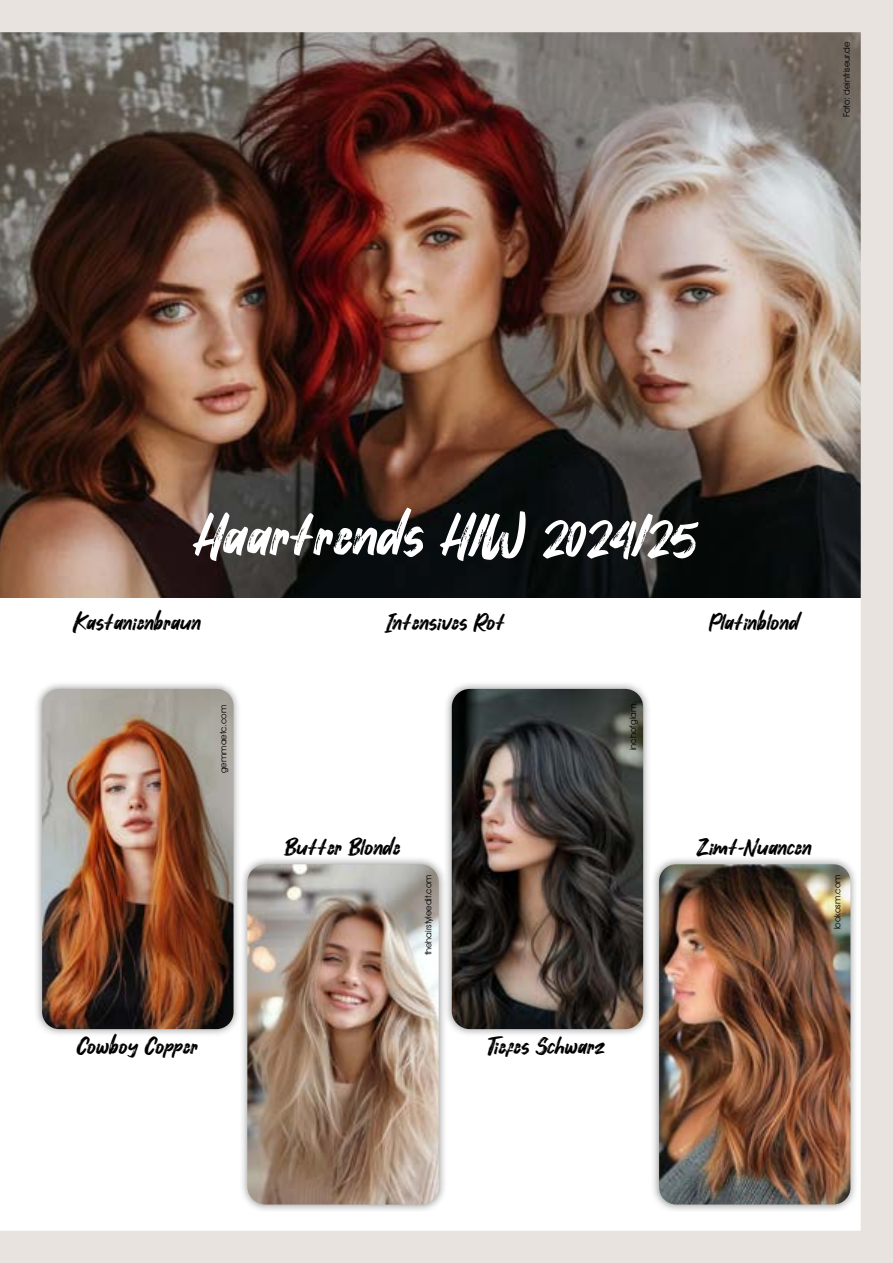
<style>
.page{position:relative;width:893px;height:1263px;background:#fff}
.page>*{position:absolute;margin:0;border:0;box-sizing:border-box;transform-origin:0 0}
.t1{font:54px "Dosen Killer";color:#fff}
.t2{font:21px "Dosen Killer";color:#000}
.t3{font:9px "Avant Garde IT Cby BT";color:#000}
</style>
<div class="page">
<img style="left:0;top:0;width:893px;height:1263px">
<p class="t3" style="left:841px;top:117px;width:77px;rotate:-90deg">Foto: deinfriseur.de</p>
<h1 class="t1" style="left:195px;top:503px;width:504px">Haartrends H/W 2024/25</h1>
<p class="t2" style="left:75px;top:610px;width:129px">Kastanienbraun</p>
<p class="t2" style="left:710px;top:610px;width:91px">Platinblond</p>
<p class="t2" style="left:387px;top:610px;width:120px">Intensives Rot</p>
<p class="t3" style="left:218px;top:773px;width:70px;rotate:-90deg">gemmaetc.com</p>
<p class="t2" style="left:285px;top:834px;width:117px">Butter Blonde</p>
<p class="t3" style="left:423px;top:955px;width:83px;rotate:-90deg">thehairstyleedit.com</p>
<p class="t3" style="left:627px;top:750px;width:48px;rotate:-90deg">inchofglam</p>
<p class="t2" style="left:697px;top:834px;width:117px">Zimt-Nuancen</p>
<p class="t3" style="left:832px;top:929px;width:57px;rotate:-90deg">lookosm.com</p>
<p class="t2" style="left:77px;top:1033px;width:123px">Cowboy Copper</p>
<p class="t2" style="left:489px;top:1033px;width:118px">Tiefes Schwarz</p>
</div>
